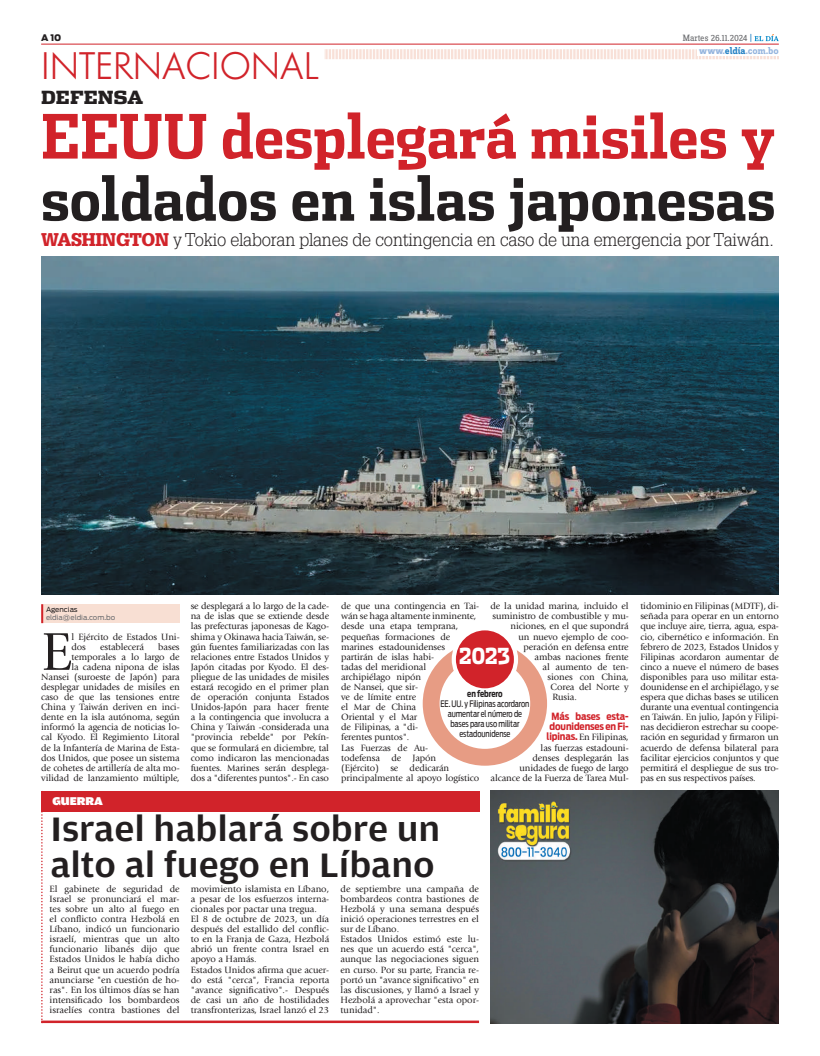
<style>
.page{position:relative;width:820px;height:1056px;background:#fff}
.page>*{position:absolute;margin:0;border:0;box-sizing:border-box;transform-origin:0 0}
.t1{font:700 61px "Dispatch Cond";letter-spacing:-.005em;color:#d1232a}
.t2{font:700 60.3px "Dispatch Cond";color:#231f20}
.t3{font:55.4px "Giovanni";color:#231f20}
.t4{font:500 36px/35.3px "Amplitude Wide";color:#231f20}
.t5{font:35px "Cg Futura Maxi Lt";color:#d1232a}
.t6{font:900 22px "Dispatch";color:#fff;scale:.8 1}
.t7{font:300 18px "Glypha";letter-spacing:-.01em;color:#231f20}
.t8{font:900 18px "Dispatch";color:#231f20}
.t9{font:900 12px "Amplitude Wide";color:#fff}
.t10{font:700 10px/10.1px "Antenna Cond";letter-spacing:-.01em;color:#d1232a}
.t11{font:700 10px "Zine Slab Dis";color:#95b5de}
.t12{font:9.5px/10.1px "Giovanni";letter-spacing:-.01em;color:#231f20}
.t13{font:9.5px "Zine Slab Dis";color:#6c6d70}
.t14{font:9px/10px "Antenna Cond";letter-spacing:-.01em;color:#231f20;text-align:center;scale:.9 1}
.t15{font:700 9px "Antenna Cond";letter-spacing:-.01em;color:#231f20;scale:.9 1}
.t16{font:900 9px "Antenna";color:#231f20}
.t17{font:7px "Antenna";color:#6c6d70}
.t18{font:7px "Antenna";color:#231f20}
.s1{color:#2783c5}
.s2{font-weight:900;color:#d1232a}
.s3{font-family:"Antenna Cond";font-weight:700;font-size:10px;color:#d1232a}
</style>
<div class="page">
<div style="left:41px;top:604px;width:138px;height:19px;background:#f8dfd3"></div>
<svg style="left:41px;top:604px;width:2px;height:19px"></svg>
<img style="left:41px;top:256px;width:737px;height:338px">
<div style="left:422px;top:641px;width:125px;height:125px;background:#e79c84;border-radius:50%"></div>
<div style="left:439px;top:658px;width:91px;height:91px;background:#fff;border-radius:50%"></div>
<div style="left:453px;top:628px;width:63px;height:62px;background:#d1232a;border-radius:50%"></div>
<div style="left:451px;top:626px;width:67px;height:66px;border:4px solid #fff;border-radius:50%"></div>
<svg style="left:324px;top:49px;width:454px;height:10px"></svg>
<hr style="left:41px;top:44px;width:737px;height:1px;background:#d1232a">
<div style="left:696px;top:46px;width:82px;height:9px;background:#fff"></div>
<svg style="left:754px;top:34px;width:24px;height:7px"></svg>
<div style="left:41px;top:791px;width:438px;height:20px;background:#d1232a"></div>
<svg style="left:41px;top:811px;width:2px;height:209px"></svg>
<img style="left:490px;top:791px;width:288px;height:232px">
<hr style="left:41px;top:1020px;width:438px;height:3px;background:#d1232a">
<p class="t16" style="left:41px;top:32px;width:22px">A 10</p>
<h3 class="t5" style="left:41px;top:45px;width:279px">INTERNACI ONAL</h3>
<h3 class="t8" style="left:41px;top:85px;width:104px">DEFENSA</h3>
<p class="t13" style="left:682px;top:34px;width:71px">Martes 26.11.2024 <span class="s1">|</span></p>
<p class="t11" style="left:699px;top:45px;width:81px">www.<span class="s1">eldía</span>.com.bo</p>
<h1 class="t1" style="left:41px;top:98px;width:735px">EEUU desplegará misiles y</h1>
<h2 class="t2" style="left:41px;top:161px;width:735px">soldados en islas japonesas</h2>
<h3 class="t7" style="left:41px;top:229px;width:734px"><span class="s2">WASHINGTON</span> y Tokio elaboran planes de contingencia en caso de una emergencia por Taiwán.</h3>
<p class="t18" style="left:46px;top:605px;width:33px">Agencias</p>
<p class="t17" style="left:46px;top:613px;width:71px">eldia@eldia.com.bo</p>
<h3 class="t3" style="left:41px;top:621px;width:32px">E</h3>
<p class="t12" style="left:71px;top:631px;width:110px">l Ejército de Estados Uni&shy;dos</p>
<p class="t12" style="left:41px;top:642px;width:140px;text-align:right">bases<br>temporales a lo largo de<br>la cadena nipona de islas<br>Nansei (suroeste de Japón) para desplegar unidades de misiles en caso de que las tensiones entre<br>China y Taiwán deriven en inci&shy;dente en la isla autónoma, según informó la agencia de noticias lo&shy;cal Kyodo. El Regimiento Litoral de la Infantería de Marina de Esta&shy;dos Unidos, que posee un sistema de cohetes de artillería de alta mo&shy;vilidad de lanzamiento múltiple,</p>
<p class="t12" style="left:100px;top:642px;width:45px">establecerá</p>
<p class="t9" style="left:52px;top:794px;width:52px">GUERRA</p>
<p class="t12" style="left:191px;top:601px;width:140px;text-align:justify">se desplegará a lo largo de la cade&shy;na de islas que se extiende desde las prefecturas japonesas de Kago&shy;shima y Okinawa hacia Taiwán, se&shy;gún fuentes familiarizadas con las relaciones entre Estados Unidos y Japón citadas por Kyodo. El des&shy;pliegue de las unidades de misiles estará recogido en el primer plan de operación conjunta Estados Unidos-Japón para hacer frente a la contingencia que involucra a China y Taiwán -considerada una "provincia rebelde" por Pekín&shy;que se formulará en diciembre, tal como indicaron las mencionadas fuentes. Marines serán desplega&shy;dos a "diferentes puntos".- En caso</p>
<p class="t12" style="left:490px;top:601px;width:139px">de la unidad marina, incluido el</p>
<p class="t12" style="left:341px;top:601px;width:140px">de que una contingencia en Tai&shy;wán se haga altamente inminente, desde una etapa temprana, pequeñas formaciones de marines estadounidenses partirán de islas habi-<br>tadas del meridional<br>archipiélago nipón<br>de Nansei, que sir-<br>ve de límite entre<br>el Mar de China<br>Oriental y el Mar<br>de Filipinas, a "di-<br>ferentes puntos".<br>Las Fuerzas de Au-<br>todefensa de Japón<br>(Ejército) se dedicarán principalmente al apoyo logístico</p>
<p class="t12" style="left:492px;top:611px;width:138px">suministro de combustible y mu-</p>
<p class="t12" style="left:510px;top:621px;width:120px">niciones, en el que supondrá</p>
<p class="t12" style="left:518px;top:631px;width:112px">un nuevo ejemplo de coo-</p>
<p class="t12" style="left:523px;top:642px;width:107px">peración en defensa entre</p>
<p class="t12" style="left:534px;top:652px;width:96px">ambas naciones frente</p>
<p class="t12" style="left:542px;top:662px;width:87px">al aumento de ten-</p>
<p class="t12" style="left:547px;top:672px;width:82px">siones con China,</p>
<p class="t12" style="left:550px;top:682px;width:80px">Corea del Norte y</p>
<p class="t12" style="left:552px;top:692px;width:26px">Rusia.</p>
<p class="t10" style="left:549px;top:712px;width:80px">Más bases esta&shy;dounidenses en Fi-</p>
<p class="t12" style="left:490px;top:732px;width:140px;text-align:right"><span class="s3">lipinas.</span> En Filipinas,<br>las fuerzas estadouni-<br>denses desplegarán las<br>unidades de fuego de largo alcance de la Fuerza de Tarea Mul-</p>
<h3 class="t6" style="left:459px;top:639px;width:65px">2023</h3>
<p class="t15" style="left:467px;top:688px;width:41px">en febrero</p>
<p class="t14" style="left:440px;top:699px;width:100px">EE. UU. y Filipinas acordaron aumentar el número de bases para uso militar estadounidense</p>
<h3 class="t4" style="left:50px;top:812px;width:391px">Israel hablará sobre un alto al fuego en Líbano</h3>
<p class="t12" style="left:191px;top:884px;width:140px">movimiento islamista en Líbano, a pesar de los esfuerzos interna&shy;cionales por pactar una tregua.<br>El 8 de octubre de 2023, un día después del estallido del conflic&shy;to en la Franja de Gaza, Hezbolá abrió un frente contra Israel en apoyo a Hamás.<br>Estados Unidos afirma que acuer&shy;do está "cerca", Francia reporta "avance significativo".- Después de casi un año de hostilidades transfronterizas, Israel lanzó el 23</p>
<p class="t12" style="left:340px;top:884px;width:140px">de septiembre una campaña de bombardeos contra bastiones de<br>Hezbolá y una semana después inició operaciones terrestres en el sur de Líbano.<br>Estados Unidos estimó este lu&shy;nes que un acuerdo está "cerca", aunque las negociaciones siguen en curso. Por su parte, Francia re&shy;portó un "avance significativo" en las discusiones, y llamó a Israel y<br>Hezbolá a aprovechar "esta opor&shy;tunidad".</p>
<p class="t12" style="left:50px;top:884px;width:131px;text-align:justify">El gabinete de seguridad de Israel se pronunciará el mar&shy;tes sobre un alto al fuego en el conflicto contra Hezbolá en Líbano, indicó un funcionario israelí, mientras que un alto funcionario libanés dijo que Estados Unidos le había dicho a Beirut que un acuerdo podría anunciarse "en cuestión de ho&shy;ras". En los últimos días se han intensificado los bombardeos israelíes contra bastiones del</p>
<p class="t12" style="left:640px;top:601px;width:140px;text-align:justify">tidominio en Filipinas (MDTF), di&shy;señada para operar en un entorno que incluye aire, tierra, agua, espa&shy;cio, cibernético e información. En febrero de 2023, Estados Unidos y Filipinas acordaron aumentar de cinco a nueve el número de bases disponibles para uso militar esta&shy;dounidense en el archipiélago, y se espera que dichas bases se utilicen durante una eventual contingencia en Taiwán. En julio, Japón y Filipi&shy;nas decidieron estrechar su coope&shy;ración en seguridad y firmaron un acuerdo de defensa bilateral para facilitar ejercicios conjuntos y que permitirá el despliegue de sus tro&shy;pas en sus respectivos países.</p>
</div>
